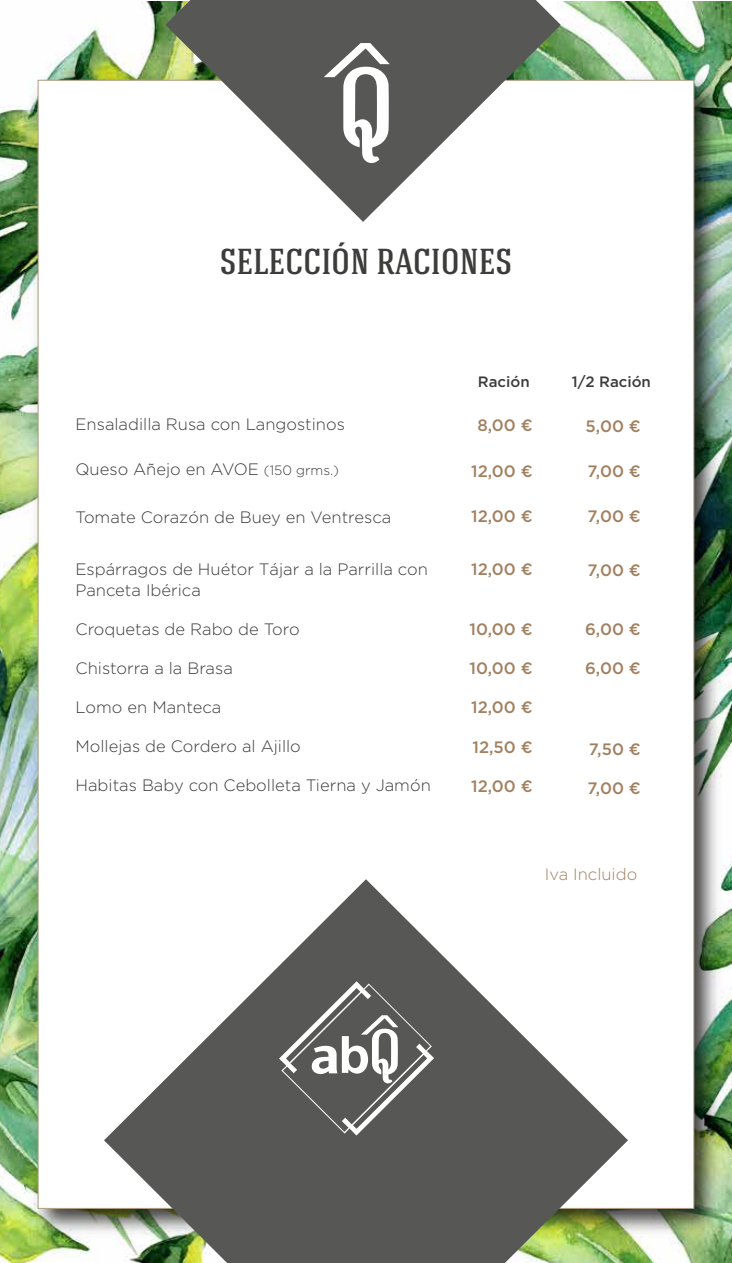
<style>
.page{position:relative;width:732px;height:1263px;background:#fff}
.page>*{position:absolute;margin:0;border:0;box-sizing:border-box;transform-origin:0 0}
.t1{font:500 36px "Hagin Caps";color:#3c3c3b}
.t2{font:300 16.5px/21px "Gotham Pro";color:#3c3c3b}
.t3{font:500 16.5px "Gotham Pro";color:#a28161}
.t4{font:300 16.5px "Gotham Pro";color:#a28161}
.t5{font:500 15px "Gotham Pro";color:#3c3c3b}
.s1{font-size:13.5px}
</style>
<div class="page">
<img style="left:0;top:1px;width:732px;height:1262px">
<img style="left:26px;top:68px;width:701px;height:1174px">
<div style="left:38px;top:80px;width:656px;height:1129px;background:#fff;border:1px solid #b19d82"></div>
<svg style="left:165px;top:0;width:395px;height:222px;fill:#575756"></svg>
<svg style="left:104px;top:879px;width:524px;height:384px;fill:#575756"></svg>
<svg style="left:279px;top:981px;width:155px;height:154px"></svg>
<svg style="left:324px;top:43px;width:66px;height:121px"></svg>
<h1 class="t1" style="left:220px;top:239px;width:294px">SELECCIÓN RACIONES</h1>
<p class="t2" style="left:75px;top:413px;width:271px">Ensaladilla Rusa con Langostinos</p>
<p class="t2" style="left:75px;top:458px;width:265px">Queso Añejo en AVOE <span class="s1">(150 grms.)</span></p>
<p class="t2" style="left:75px;top:506px;width:317px">Tomate Corazón de Buey en Ventresca</p>
<p class="t2" style="left:75px;top:559px;width:354px">Espárragos de Huétor Tájar a la Parrilla con<br>Panceta Ibérica</p>
<p class="t2" style="left:75px;top:619px;width:225px">Croquetas de Rabo de Toro</p>
<p class="t2" style="left:75px;top:658px;width:159px">Chistorra a la Brasa</p>
<p class="t2" style="left:75px;top:697px;width:147px">Lomo en Manteca</p>
<p class="t2" style="left:75px;top:736px;width:227px">Mollejas de Cordero al Ajillo</p>
<p class="t2" style="left:75px;top:775px;width:357px">Habitas Baby con Cebolleta Tierna y Jamón</p>
<p class="t5" style="left:478px;top:373px;width:53px">Ración</p>
<p class="t5" style="left:572px;top:374px;width:81px">1/2 Ración</p>
<p class="t3" style="left:477px;top:415px;width:57px">8,00 €</p>
<p class="t3" style="left:471px;top:462px;width:63px">12,00 €</p>
<p class="t3" style="left:471px;top:507px;width:63px">12,00 €</p>
<p class="t3" style="left:471px;top:559px;width:63px">12,00 €</p>
<p class="t3" style="left:585px;top:417px;width:57px">5,00 €</p>
<p class="t3" style="left:587px;top:462px;width:55px">7,00 €</p>
<p class="t3" style="left:587px;top:507px;width:55px">7,00 €</p>
<p class="t3" style="left:587px;top:561px;width:55px">7,00 €</p>
<p class="t3" style="left:469px;top:619px;width:65px">10,00 €</p>
<p class="t3" style="left:469px;top:658px;width:65px">10,00 €</p>
<p class="t3" style="left:471px;top:697px;width:63px">12,00 €</p>
<p class="t3" style="left:472px;top:738px;width:62px">12,50 €</p>
<p class="t3" style="left:471px;top:777px;width:63px">12,00 €</p>
<p class="t3" style="left:585px;top:619px;width:57px">6,00 €</p>
<p class="t3" style="left:585px;top:658px;width:57px">6,00 €</p>
<p class="t3" style="left:588px;top:739px;width:54px">7,50 €</p>
<p class="t3" style="left:587px;top:778px;width:55px">7,00 €</p>
<p class="t4" style="left:545px;top:865px;width:94px">Iva Incluido</p>
</div>
